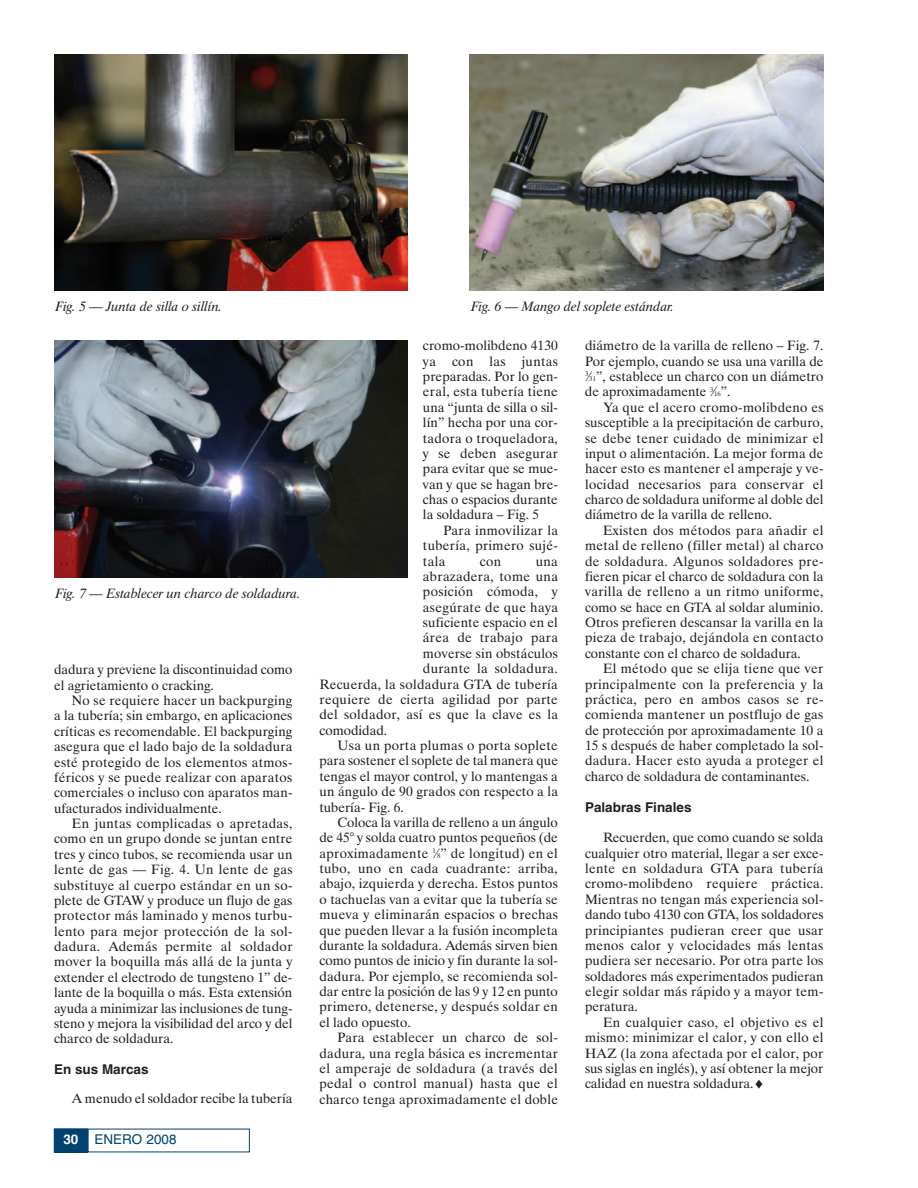
<style>
.page{position:relative;width:918px;height:1188px;background:#fff}
.page>*{position:absolute;margin:0;border:0;box-sizing:border-box;transform-origin:0 0}
.t1{font:13.5px/15.5px "Dutch 801 BT";letter-spacing:.01em;color:#231f20;text-align:justify}
.t2{font:italic 13.5px "Dutch 801 BT";color:#231f20}
.t3{font:700 13.5px "Helvetica";color:#231f20}
.t4{font:13.5px "Helvetica";color:#004270}
.s1{font-weight:700;color:#fff}
.s2{font-size:6.75px}
</style>
<div class="page">
<div style="left:54px;top:1129px;width:34px;height:23px;background:#004270"></div>
<img style="left:54px;top:54px;width:354px;height:237px">
<img style="left:470px;top:54px;width:354px;height:237px">
<img style="left:54px;top:340px;width:354px;height:238px">
<p class="t2" style="left:56px;top:301px;width:168px">Fig. 5 — Junta de silla o sillín.</p>
<p class="t2" style="left:471px;top:301px;width:205px">Fig. 6 — Mango del soplete estándar.</p>
<p class="t2" style="left:56px;top:588px;width:247px">Fig. 7 — Establecer un charco de soldadura.</p>
<p class="t1" style="left:54px;top:663px;width:240px">dadura y previene la discontinuidad como el agrietamiento o cracking.</p>
<p class="t1" style="left:54px;top:694px;width:240px;text-indent:18px">No se requiere hacer un backpurging a la tubería; sin embargo, en aplicaciones críticas es recomendable. El backpurging asegura que el lado bajo de la soldadura esté protegido de los elementos atmos&shy;féricos y se puede realizar con aparatos comerciales o incluso con aparatos man&shy;ufacturados individualmente.</p>
<p class="t1" style="left:54px;top:817px;width:240px;text-indent:18px">En juntas complicadas o apretadas, como en un grupo donde se juntan entre tres y cinco tubos, se recomienda usar un lente de gas — Fig. 4. Un lente de gas substituye al cuerpo estándar en un so&shy;plete de GTAW y produce un flujo de gas protector más laminado y menos turbu&shy;lento para mejor protección de la sol&shy;dadura. Además permite al soldador mover la boquilla más allá de la junta y extender el electrodo de tungsteno 1” de&shy;lante de la boquilla o más. Esta extensión ayuda a minimizar las inclusiones de tung&shy;steno y mejora la visibilidad del arco y del charco de soldadura.</p>
<p class="t3" style="left:54px;top:1064px;width:96px">En sus Marcas</p>
<p class="t1" style="left:72px;top:1092px;width:222px">A menudo el soldador recibe la tubería</p>
<p class="t4" style="left:63px;top:1135px;width:115px"><span class="s1">30</span> ENERO 2008</p>
<p class="t1" style="left:423px;top:339px;width:137px">cromo-molibdeno 4130 ya con las juntas preparadas. Por lo gen&shy;eral, esta tubería tiene una “junta de silla o sil&shy;lín” hecha por una cor&shy;tadora o troqueladora, y se deben asegurar para evitar que se mue&shy;van y que se hagan bre&shy;chas o espacios durante la soldadura – Fig. 5</p>
<p class="t1" style="left:423px;top:524px;width:137px;text-indent:21px">Para inmovilizar la tubería, primero sujé&shy;tala</p>
<p class="t1" style="left:480px;top:555px;width:23px">con</p>
<p class="t1" style="left:536px;top:555px;width:24px">una</p>
<p class="t1" style="left:423px;top:570px;width:137px">abrazadera, tome una</p>
<p class="t1" style="left:423px;top:585px;width:137px">posición cómoda, y</p>
<p class="t1" style="left:423px;top:601px;width:137px">asegúrate de que haya</p>
<p class="t1" style="left:423px;top:616px;width:136px">suficiente espacio en el</p>
<p class="t1" style="left:423px;top:631px;width:137px">área de trabajo para</p>
<p class="t1" style="left:423px;top:647px;width:137px">moverse sin obstáculos</p>
<p class="t1" style="left:423px;top:662px;width:136px">durante la soldadura.</p>
<p class="t1" style="left:319px;top:678px;width:240px">Recuerda, la soldadura GTA de tubería</p>
<p class="t1" style="left:319px;top:693px;width:240px">requiere de cierta agilidad por parte</p>
<p class="t1" style="left:319px;top:708px;width:240px">del soldador, así es que la clave es la</p>
<p class="t1" style="left:319px;top:724px;width:69px">comodidad.</p>
<p class="t1" style="left:337px;top:739px;width:222px">Usa un porta plumas o porta soplete</p>
<p class="t1" style="left:319px;top:754px;width:240px">para sostener el soplete de tal manera que</p>
<p class="t1" style="left:319px;top:770px;width:240px">tengas el mayor control, y lo mantengas a</p>
<p class="t1" style="left:319px;top:785px;width:240px">un ángulo de 90 grados con respecto a la</p>
<p class="t1" style="left:319px;top:801px;width:86px">tubería- Fig. 6.</p>
<p class="t1" style="left:337px;top:816px;width:222px">Coloca la varilla de relleno a un ángulo</p>
<p class="t1" style="left:319px;top:831px;width:240px">de 45° y solda cuatro puntos pequeños (de</p>
<p class="t1" style="left:319px;top:847px;width:240px">aproximadamente <sup>1</sup>⁄<span class="s2">8</span>” de longitud) en el</p>
<p class="t1" style="left:320px;top:862px;width:240px">tubo, uno en cada cuadrante: arriba,</p>
<p class="t1" style="left:320px;top:877px;width:240px">abajo, izquierda y derecha. Estos puntos</p>
<p class="t1" style="left:320px;top:893px;width:240px">o tachuelas van a evitar que la tubería se</p>
<p class="t1" style="left:320px;top:908px;width:240px">mueva y eliminarán espacios o brechas</p>
<p class="t1" style="left:320px;top:924px;width:240px">que pueden llevar a la fusión incompleta</p>
<p class="t1" style="left:320px;top:939px;width:240px">durante la soldadura. Además sirven bien</p>
<p class="t1" style="left:320px;top:954px;width:240px">como puntos de inicio y fin durante la sol-</p>
<p class="t1" style="left:320px;top:970px;width:240px">dadura. Por ejemplo, se recomienda sol-</p>
<p class="t1" style="left:320px;top:985px;width:240px">dar entre la posición de las 9 y 12 en punto</p>
<p class="t1" style="left:320px;top:1000px;width:240px">primero, detenerse, y después soldar en</p>
<p class="t1" style="left:320px;top:1016px;width:93px">el lado opuesto.</p>
<p class="t1" style="left:338px;top:1031px;width:222px">Para establecer un charco de sol-</p>
<p class="t1" style="left:320px;top:1047px;width:240px">dadura, una regla básica es incrementar</p>
<p class="t1" style="left:320px;top:1062px;width:240px">el amperaje de soldadura (a través del</p>
<p class="t1" style="left:320px;top:1077px;width:240px">pedal o control manual) hasta que el</p>
<p class="t1" style="left:320px;top:1093px;width:240px">charco tenga aproximadamente el doble</p>
<p class="t1" style="left:585px;top:339px;width:240px">diámetro de la varilla de relleno – Fig. 7.<br>Por ejemplo, cuando se usa una varilla de <sup>3</sup>⁄<span class="s2">31</span>”, establece un charco con un diámetro de aproximadamente <sup>3</sup>⁄<span class="s2">16</span>”.</p>
<p class="t1" style="left:585px;top:401px;width:240px;text-indent:18px">Ya que el acero cromo-molibdeno es susceptible a la precipitación de carburo, se debe tener cuidado de minimizar el input o alimentación. La mejor forma de hacer esto es mantener el amperaje y ve&shy;locidad necesarios para conservar el charco de soldadura uniforme al doble del diámetro de la varilla de relleno.</p>
<p class="t1" style="left:585px;top:524px;width:240px;text-indent:18px">Existen dos métodos para añadir el metal de relleno (filler metal) al charco de soldadura. Algunos soldadores pre&shy;fieren picar el charco de soldadura con la varilla de relleno a un ritmo uniforme, como se hace en GTA al soldar aluminio.<br>Otros prefieren descansar la varilla en la pieza de trabajo, dejándola en contacto constante con el charco de soldadura.</p>
<p class="t1" style="left:585px;top:662px;width:240px;text-indent:18px">El método que se elija tiene que ver principalmente con la preferencia y la práctica, pero en ambos casos se re&shy;comienda mantener un postflujo de gas de protección por aproximadamente 10 a 15 s después de haber completado la sol&shy;dadura. Hacer esto ayuda a proteger el charco de soldadura de contaminantes.</p>
<p class="t3" style="left:585px;top:802px;width:108px">Palabras Finales</p>
<p class="t1" style="left:585px;top:831px;width:240px;text-indent:18px">Recuerden, que como cuando se solda cualquier otro material, llegar a ser exce&shy;lente en soldadura GTA para tubería cromo-molibdeno requiere práctica.<br>Mientras no tengan más experiencia sol&shy;dando tubo 4130 con GTA, los soldadores principiantes pudieran creer que usar menos calor y velocidades más lentas pudiera ser necesario. Por otra parte los soldadores más experimentados pudieran elegir soldar más rápido y a mayor tem&shy;peratura.</p>
<p class="t1" style="left:585px;top:1016px;width:240px;text-indent:18px">En cualquier caso, el objetivo es el mismo: minimizar el calor, y con ello el HAZ (la zona afectada por el calor, por sus siglas en inglés), y así obtener la mejor calidad en nuestra soldadura.♦</p>
</div>
